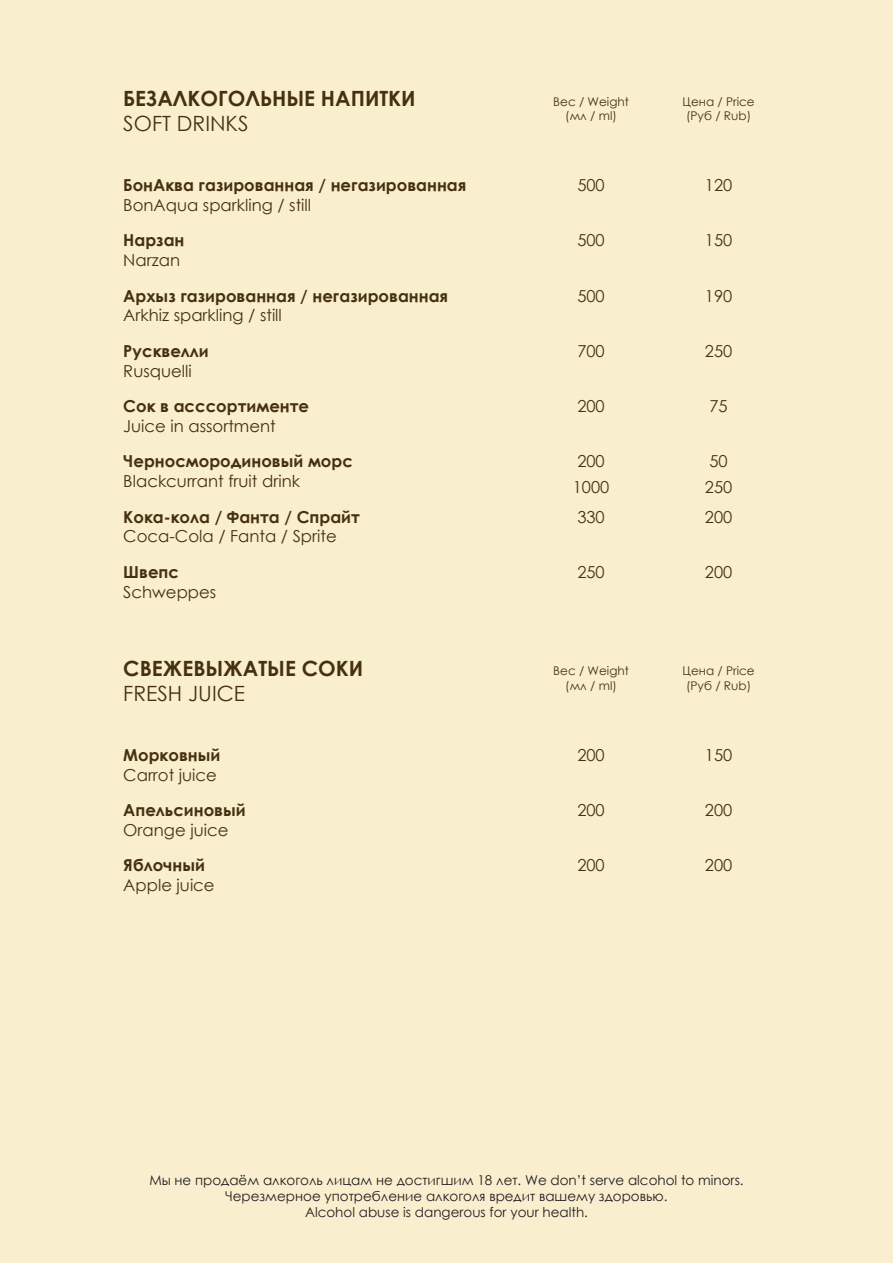
<style>
.page{position:relative;width:893px;height:1263px;background:#f9eece}
.page>*{position:absolute;margin:0;border:0;box-sizing:border-box;transform-origin:0 0}
.t1{font:700 21px "Century Gothic";color:#46310f}
.t2{font:21px "Century Gothic";color:#46310f}
.t3{font:16.5px "Century Gothic";color:#46310f}
.t4{font:700 16.5px "Century Gothic";color:#46310f}
.t5{font:13.5px/16.2px "Century Gothic";color:#231f20;text-align:center}
.t6{font:12px "Century Gothic";color:#46310f}
</style>
<div class="page">
<p class="t1" style="left:123px;top:83px;width:294px">БЕЗАЛКОГОЛЬНЫЕ НАПИТКИ</p>
<p class="t2" style="left:123px;top:109px;width:127px">SOFT DRINKS</p>
<p class="t6" style="left:553px;top:93px;width:77px">Вес / Weight</p>
<p class="t6" style="left:565px;top:107px;width:53px">(мл / ml)</p>
<p class="t6" style="left:682px;top:93px;width:74px">Цена / Price</p>
<p class="t6" style="left:686px;top:107px;width:67px">(Руб / Rub)</p>
<p class="t4" style="left:123px;top:172px;width:345px">БонАква газированная / негазированная</p>
<p class="t3" style="left:123px;top:193px;width:189px">BonAqua sparkling / still</p>
<p class="t3" style="left:577px;top:173px;width:29px">500</p>
<p class="t3" style="left:705px;top:173px;width:29px">120</p>
<p class="t4" style="left:123px;top:228px;width:63px">Нарзан</p>
<p class="t3" style="left:123px;top:249px;width:58px">Narzan</p>
<p class="t3" style="left:577px;top:229px;width:29px">500</p>
<p class="t3" style="left:705px;top:229px;width:29px">150</p>
<p class="t4" style="left:123px;top:283px;width:326px">Архыз газированная / негазированная</p>
<p class="t3" style="left:123px;top:304px;width:160px">Arkhiz sparkling / still</p>
<p class="t3" style="left:577px;top:284px;width:29px">500</p>
<p class="t3" style="left:705px;top:284px;width:29px">190</p>
<p class="t4" style="left:123px;top:338px;width:87px">Русквелли</p>
<p class="t3" style="left:123px;top:359px;width:70px">Rusquelli</p>
<p class="t3" style="left:577px;top:339px;width:29px">700</p>
<p class="t3" style="left:705px;top:339px;width:29px">250</p>
<p class="t4" style="left:123px;top:394px;width:187px">Сок в асссортименте</p>
<p class="t3" style="left:123px;top:414px;width:154px">Juice in assortment</p>
<p class="t3" style="left:577px;top:395px;width:29px">200</p>
<p class="t3" style="left:709px;top:395px;width:20px">75</p>
<p class="t4" style="left:123px;top:449px;width:231px">Черносмородиновый морс</p>
<p class="t3" style="left:123px;top:470px;width:178px">Blackcurrant fruit drink</p>
<p class="t3" style="left:577px;top:450px;width:29px">200</p>
<p class="t3" style="left:573px;top:475px;width:38px">1000</p>
<p class="t3" style="left:709px;top:450px;width:20px">50</p>
<p class="t3" style="left:705px;top:475px;width:29px">250</p>
<p class="t4" style="left:123px;top:504px;width:238px">Кока-кола / Фанта / Спрайт</p>
<p class="t3" style="left:123px;top:525px;width:215px">Coca-Cola / Fanta / Sprite</p>
<p class="t3" style="left:577px;top:505px;width:29px">330</p>
<p class="t3" style="left:705px;top:505px;width:29px">200</p>
<p class="t4" style="left:123px;top:559px;width:57px">Швепс</p>
<p class="t3" style="left:123px;top:580px;width:95px">Schweppes</p>
<p class="t3" style="left:577px;top:560px;width:29px">250</p>
<p class="t3" style="left:705px;top:560px;width:29px">200</p>
<p class="t1" style="left:123px;top:652px;width:242px">СВЕЖЕВЫЖАТЫЕ СОКИ</p>
<p class="t2" style="left:123px;top:679px;width:123px">FRESH JUICE</p>
<p class="t6" style="left:553px;top:663px;width:77px">Вес / Weight</p>
<p class="t6" style="left:565px;top:677px;width:53px">(мл / ml)</p>
<p class="t6" style="left:682px;top:663px;width:74px">Цена / Price</p>
<p class="t6" style="left:686px;top:677px;width:67px">(Руб / Rub)</p>
<p class="t4" style="left:123px;top:742px;width:99px">Морковный</p>
<p class="t3" style="left:123px;top:763px;width:95px">Carrot juice</p>
<p class="t3" style="left:577px;top:743px;width:29px">200</p>
<p class="t3" style="left:705px;top:743px;width:29px">150</p>
<p class="t4" style="left:123px;top:797px;width:124px">Апельсиновый</p>
<p class="t3" style="left:123px;top:818px;width:107px">Orange juice</p>
<p class="t3" style="left:577px;top:799px;width:29px">200</p>
<p class="t3" style="left:705px;top:799px;width:29px">200</p>
<p class="t4" style="left:123px;top:853px;width:83px">Яблочный</p>
<p class="t3" style="left:123px;top:874px;width:93px">Apple juice</p>
<p class="t3" style="left:577px;top:854px;width:29px">200</p>
<p class="t3" style="left:705px;top:854px;width:29px">200</p>
<p class="t5" style="left:149px;top:1172px;width:596px">Мы не продаём алкоголь лицам не достигшим 18 лет. We don’t serve alcohol to minors.</p>
<p class="t5" style="left:226px;top:1188px;width:443px">Черезмерное употребление алкоголя вредит вашему здоровью.<br>Alcohol abuse is dangerous for your health.</p>
</div>
